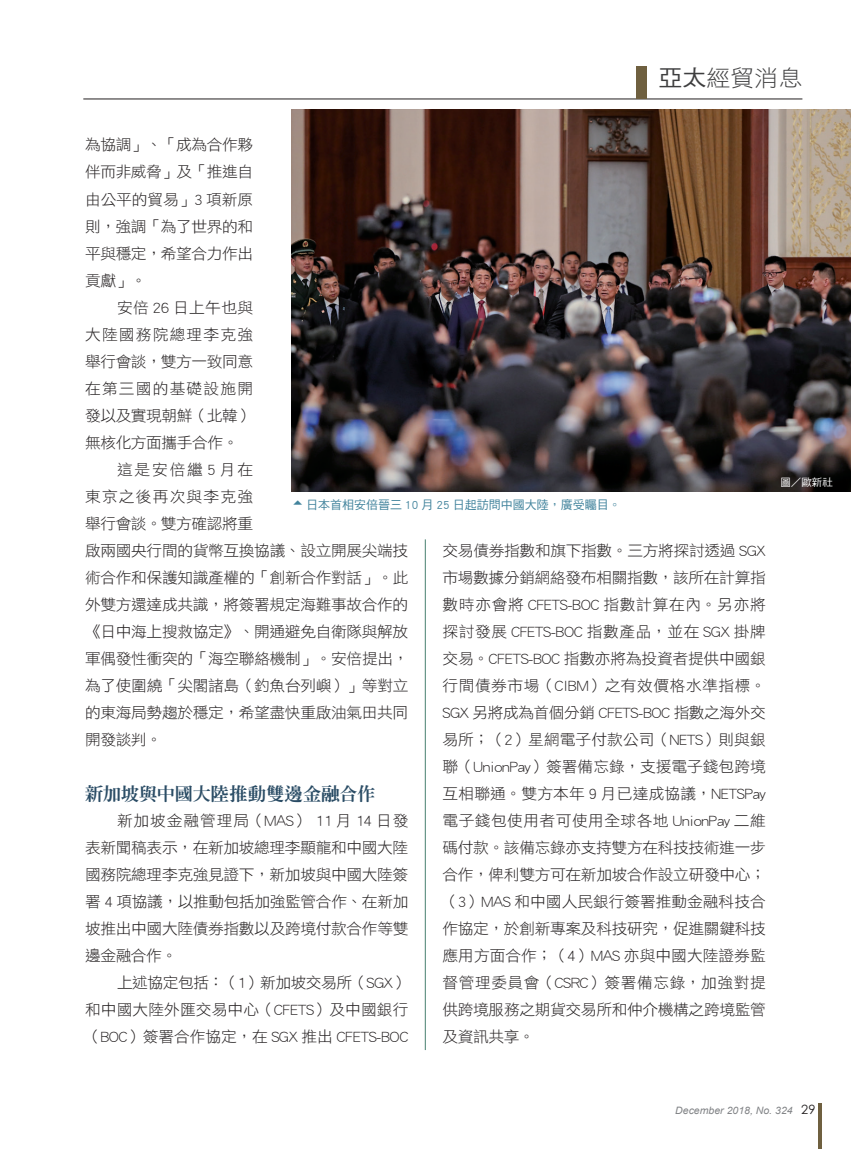
<style>
.page{position:relative;width:851px;height:1149px;background:#fff}
.page>*{position:absolute;margin:0;border:0;box-sizing:border-box;transform-origin:0 0}
.t1{font:22.8px "DF Hei Std W3";color:#3e3e3f;scale:1.05 1}
.t2{font:800 17.7px "Inn Ming";letter-spacing:-.005em;color:#2a4c65}
.t3{font:15.3px/27px "DF Hei Std W3";letter-spacing:-.025em;color:#231f20;text-align:justify}
.t4{font:15.3px "DF Hei Std W3";letter-spacing:.075em;color:#231f20}
.t5{font:15.3px "DF Hei Std W3";letter-spacing:.02em;color:#231f20}
.t6{font:15.3px "DF Hei Std W3";letter-spacing:.115em;color:#231f20}
.t7{font:12px "DF Hei Std W5";color:#41839c}
.t8{font:10.5px "DF Hei Std W5";color:#fff}
.t9{font:italic 10.2px "Arial";color:#808285}
.s1{font-family:"DF Hei Std W5"}
.s2{font-family:"Century Gothic";font-style:normal;font-size:12.75px;color:#231f20}
</style>
<div class="page">
<hr style="left:83px;top:99px;width:719px;height:1px;background:#231f20">
<div style="left:636px;top:66px;width:10px;height:33px;background:#6f6040"></div>
<svg style="left:818px;top:1103px;width:3px;height:45px"></svg>
<img style="left:291px;top:109px;width:559px;height:382px">
<hr style="left:425px;top:539px;width:1px;height:510px;background:#477f6f">
<h1 class="t1" style="left:658px;top:66px;width:139px"><span class="s1">亞太</span>經貿消息</h1>
<p class="t3" style="left:85px;top:131px;width:169px">為協調」、「成為合作夥伴而非威脅」及「推進自由公平的貿易」3 項新原則，強調「為了世界的和平與穩定，希望合力作出貢獻」。</p>
<p class="t5" style="left:117px;top:299px;width:138px">安倍 26 日上午也與</p>
<p class="t4" style="left:85px;top:326px;width:169px">大陸國務院總理李克強</p>
<p class="t3" style="left:85px;top:347px;width:169px">舉行會談，雙方一致同意</p>
<p class="t4" style="left:85px;top:380px;width:169px">在第三國的基礎設施開</p>
<p class="t3" style="left:85px;top:401px;width:169px">發以及實現朝鮮（北韓）</p>
<p class="t3" style="left:85px;top:428px;width:155px">無核化方面攜手合作。</p>
<p class="t6" style="left:117px;top:461px;width:138px">這是安倍繼5月在</p>
<p class="t4" style="left:85px;top:488px;width:169px">東京之後再次與李克強</p>
<p class="t3" style="left:85px;top:509px;width:169px">舉行會談。雙方確認將重</p>
<p class="t3" style="left:85px;top:536px;width:325px">啟兩國央行間的貨幣互換協議、設立開展尖端技</p>
<p class="t3" style="left:85px;top:563px;width:325px">術合作和保護知識產權的「創新合作對話」。此</p>
<p class="t3" style="left:85px;top:590px;width:325px">外雙方還達成共識，將簽署規定海難事故合作的</p>
<p class="t3" style="left:85px;top:617px;width:325px">《日中海上搜救協定》、開通避免自衛隊與解放</p>
<p class="t3" style="left:85px;top:644px;width:325px">軍偶發性衝突的「海空聯絡機制」。安倍提出，</p>
<p class="t3" style="left:85px;top:671px;width:325px">為了使圍繞「尖閣諸島（釣魚台列嶼）」等對立</p>
<p class="t3" style="left:85px;top:698px;width:325px">的東海局勢趨於穩定，希望盡快重啟油氣田共同</p>
<p class="t3" style="left:85px;top:725px;width:78px">開發談判。</p>
<p class="t2" style="left:85px;top:784px;width:292px">新加坡與中國大陸推動雙邊金融合作</p>
<p class="t3" style="left:85px;top:806px;width:325px;text-indent:32px">新加坡金融管理局（MAS） 11 月 14 日發表新聞稿表示，在新加坡總理李顯龍和中國大陸國務院總理李克強見證下，新加坡與中國大陸簽署 4 項協議，以推動包括加強監管合作、在新加坡推出中國大陸債券指數以及跨境付款合作等雙邊金融合作。</p>
<p class="t3" style="left:85px;top:968px;width:325px;text-indent:32px">上述協定包括：（1）新加坡交易所（SGX）和中國大陸外匯交易中心（CFETS）及中國銀行（BOC）簽署合作協定，在 SGX 推出 CFETS-BOC</p>
<p class="t7" style="left:306px;top:498px;width:316px">日本首相安倍晉三 10 月 25 日起訪問中國大陸，廣受矚目。</p>
<p class="t3" style="left:442px;top:536px;width:325px">交易債券指數和旗下指數。三方將探討透過 SGX市場數據分銷網絡發布相關指數，該所在計算指數時亦會將 CFETS-BOC 指數計算在內。另亦將探討發展 CFETS-BOC 指數產品，並在 SGX 掛牌交易。CFETS-BOC 指數亦將為投資者提供中國銀行間債券市場（CIBM）之有效價格水準指標。SGX 另將成為首個分銷 CFETS-BOC 指數之海外交易所；（2）星網電子付款公司（NETS）則與銀聯（UnionPay）簽署備忘錄，支援電子錢包跨境互相聯通。雙方本年 9 月已達成協議，NETSPay電子錢包使用者可使用全球各地 UnionPay 二維碼付款。該備忘錄亦支持雙方在科技技術進一步合作，俾利雙方可在新加坡合作設立研發中心；（3）MAS 和中國人民銀行簽署推動金融科技合作協定，於創新專案及科技研究，促進關鍵科技應用方面合作；（4）MAS 亦與中國大陸證券監督管理委員會（CSRC）簽署備忘錄，加強對提供跨境服務之期貨交易所和仲介機構之跨境監管及資訊共享。</p>
<p class="t8" style="left:780px;top:476px;width:54px">圖／歐新社</p>
<p class="t9" style="left:675px;top:1104px;width:142px">December 2018, No. 324 <span class="s2">29</span></p>
</div>
